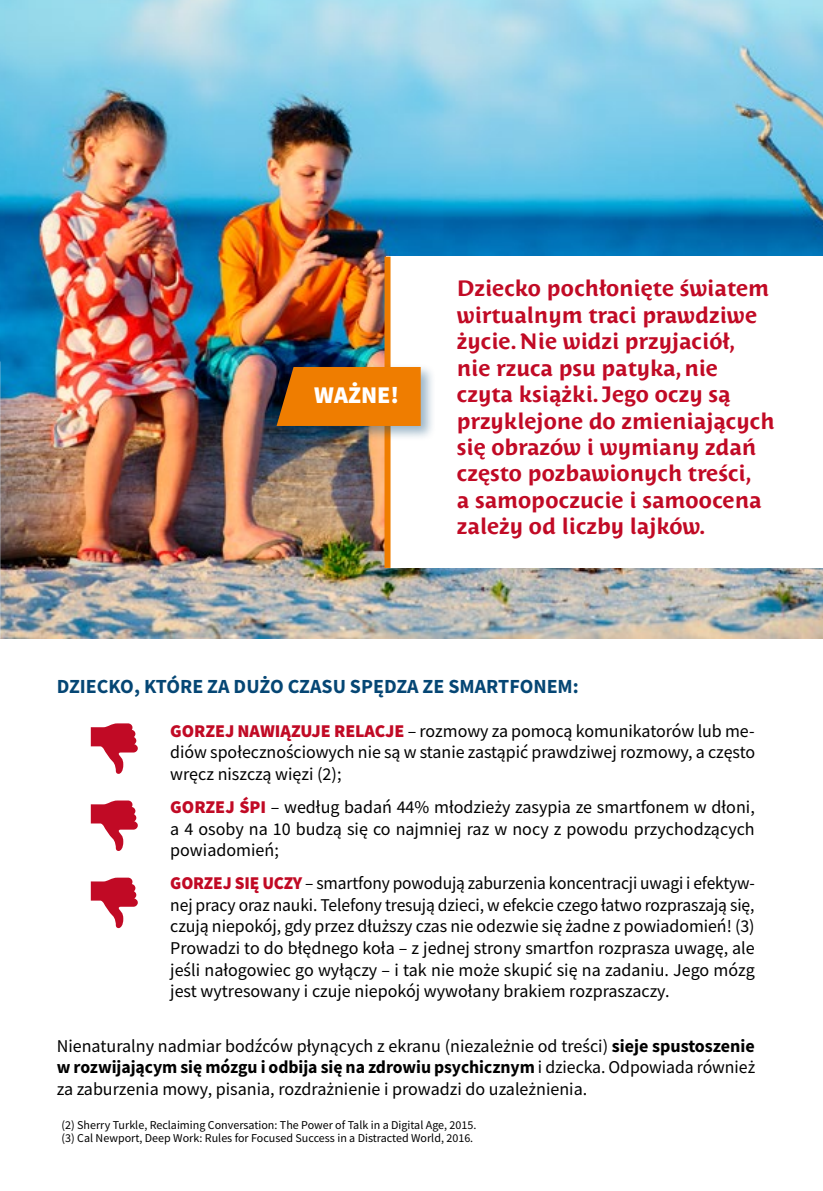
<style>
.page{position:relative;width:823px;height:1191px;background:#fff}
.page>*{position:absolute;margin:0;border:0;box-sizing:border-box;transform-origin:0 0}
.t1{font:900 24px "Source Sans Pro";color:#fff}
.t2{font:700 22px/26.4px "Costa Ptf";color:#c10a25}
.t3{font:700 20px "Source Sans Pro";color:#054674}
.t4{font:18px/21.6px "Source Sans Pro";color:#000;text-align:justify}
.t5{font:12px/13px "Source Sans Pro";color:#000}
.s1{font-weight:900;color:#c10a25}
.s2{font-weight:700}
</style>
<div class="page">
<img style="left:0;top:0;width:822px;height:638px">
<div style="left:386px;top:257px;width:436px;height:311px;background:#fff"></div>
<div style="left:384px;top:257px;width:6px;height:311px;background:#ef7d00"></div>
<div style="left:274px;top:363px;width:162px;height:79px;background:#054674;opacity:.4"></div>
<div style="left:276px;top:367px;width:144px;height:59px;background:#ef7d00"></div>
<svg style="left:91px;top:723px;width:47px;height:51px"></svg>
<svg style="left:91px;top:800px;width:47px;height:51px"></svg>
<svg style="left:91px;top:877px;width:47px;height:51px"></svg>
<h1 class="t1" style="left:314px;top:378px;width:86px">WAŻNE!</h1>
<p class="t2" style="left:456px;top:276px;width:319px">Dziecko pochłonięte światem wirtualnym traci prawdziwe życie. Nie widzi przyjaciół,<br>nie rzuca psu patyka, nie czyta książki. Jego oczy są przyklejone do zmieniających się obrazów i wymiany zdań często pozbawionych treści,<br>a samopoczucie i samoocena zależy od liczby lajków.</p>
<p class="t3" style="left:57px;top:672px;width:523px">DZIECKO, KTÓRE ZA DUŻO CZASU SPĘDZA ZE SMARTFONEM:</p>
<p class="t4" style="left:170px;top:720px;width:586px"><span class="s1">GORZEJ NAWIĄZUJE RELACJE</span> – rozmowy za pomocą komunikatorów lub me&shy;diów społecznościowych nie są w stanie zastąpić prawdziwej rozmowy, a często wręcz niszczą więzi (2);</p>
<p class="t4" style="left:170px;top:796px;width:585px"><span class="s1">GORZEJ ŚPI</span> – według badań 44% młodzieży zasypia ze smartfonem w dłoni, a 4 osoby na 10 budzą się co najmniej raz w nocy z powodu przychodzących powiadomień;</p>
<p class="t4" style="left:170px;top:872px;width:585px"><span class="s1">GORZEJ SIĘ UCZY</span> – smartfony powodują zaburzenia koncentracji uwagi i efektyw&shy;nej pracy oraz nauki. Telefony tresują dzieci, w efekcie czego łatwo rozpraszają się, czują niepokój, gdy przez dłuższy czas nie odezwie się żadne z powiadomień! (3)<br>Prowadzi to do błędnego koła – z jednej strony smartfon rozprasza uwagę, ale jeśli nałogowiec go wyłączy – i tak nie może skupić się na zadaniu. Jego mózg jest wytresowany i czuje niepokój wywołany brakiem rozpraszaczy.</p>
<p class="t4" style="left:57px;top:1035px;width:699px">Nienaturalny nadmiar bodźców płynących z ekranu (niezależnie od treści) <span class="s2">sieje spustoszenie w rozwijającym się mózgu i odbija się na zdrowiu psychicznym</span> i dziecka. Odpowiada również za zaburzenia mowy, pisania, rozdrażnienie i prowadzi do uzależnienia.</p>
<p class="t5" style="left:61px;top:1118px;width:416px">(2) Sherry Turkle, Reclaiming Conversation: The Power of Talk in a Digital Age, 2015. (3) Cal Newport, Deep Work: Rules for Focused Success in a Distracted World, 2016.</p>
</div>
